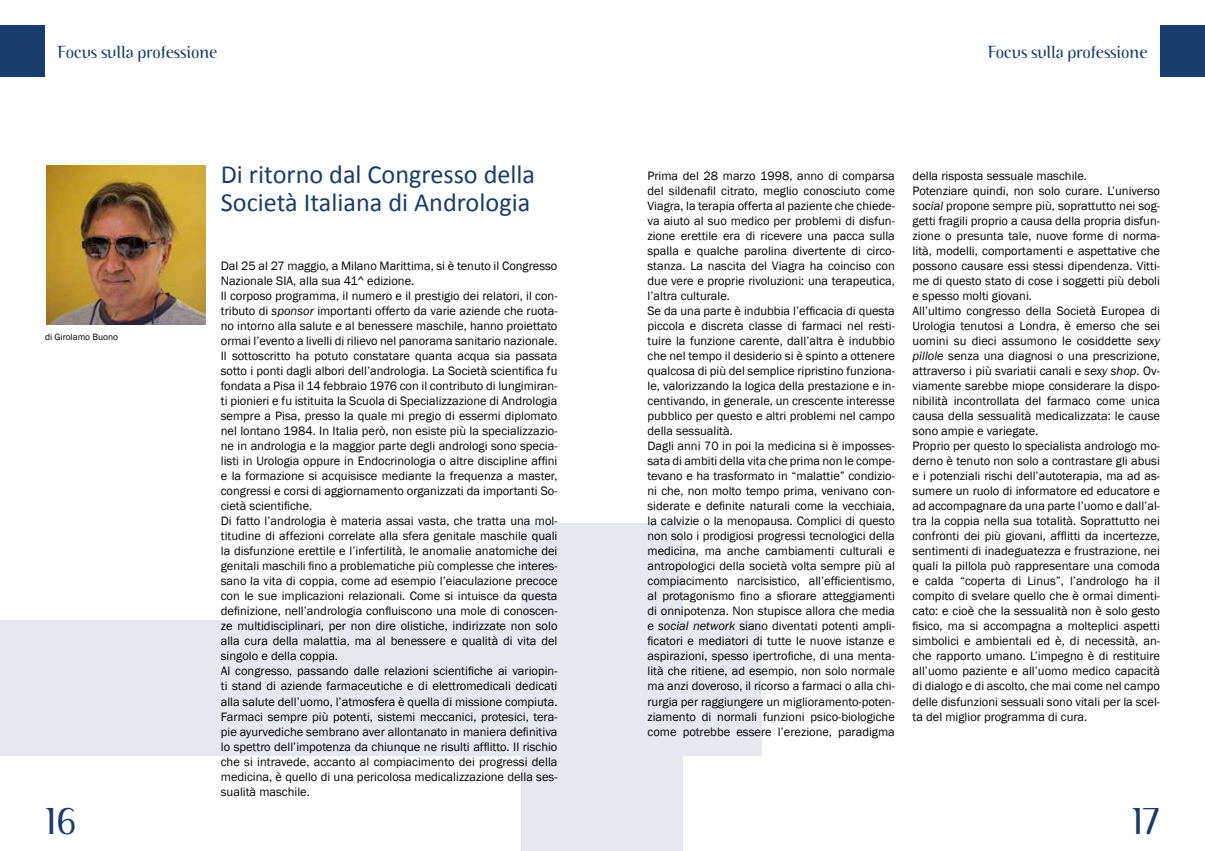
<style>
.page{position:relative;width:1205px;height:851px;background:#fff}
.page>*{position:absolute;margin:0;border:0;box-sizing:border-box;transform-origin:0 0}
.t1{font:300 37.5px "Binary ITC";color:#193c6c}
.t2{font:26.25px/27.5px "Calibri";color:#193c6c}
.t3{font:300 17.5px "Binary ITC";color:#193c6c}
.t4{font:12.5px/15px "Franklin Gothic";color:#000}
.t5{font:9.38px "Franklin Gothic";color:#000}
.s1{font-style:italic}
</style>
<div class="page">
<div style="left:602px;top:620px;width:160px;height:135px;background:#e7e7ef"></div>
<div style="left:1160px;top:25px;width:45px;height:52px;background:#193c6c"></div>
<div style="left:522px;top:523px;width:161px;height:327px;background:#e7e7ef"></div>
<div style="left:0;top:620px;width:602px;height:135px;background:#e7e7ef"></div>
<div style="left:0;top:25px;width:45px;height:52px;background:#193c6c"></div>
<img style="left:46px;top:165px;width:160px;height:159px">
<h3 class="t3" style="left:58px;top:42px;width:162px">Focus sulla professione</h3>
<h3 class="t3" style="left:987px;top:41px;width:162px">Focus sulla professione</h3>
<p class="t5" style="left:45px;top:331px;width:75px">di Girolamo Buono</p>
<h2 class="t2" style="left:221px;top:161px;width:316px">Di ritorno dal Congresso della<br>Società Italiana di Andrologia</h2>
<p class="t4" style="left:221px;top:259px;width:338px">Dal 25 al 27 maggio, a Milano Marittima, si è tenuto il Congresso Nazionale SIA, alla sua 41^ edizione.<br>Il corposo programma, il numero e il prestigio dei relatori, il con&shy;tributo di <span class="s1">sponsor</span> importanti offerto da varie aziende che ruota&shy;no intorno alla salute e al benessere maschile, hanno proiettato ormai l’evento a livelli di rilievo nel panorama sanitario nazionale.<br>Il sottoscritto ha potuto constatare quanta acqua sia passata sotto i ponti dagli albori dell’andrologia. La Società scientifica fu fondata a Pisa il 14 febbraio 1976 con il contributo di lungimiran&shy;ti pionieri e fu istituita la Scuola di Specializzazione di Andrologia sempre a Pisa, presso la quale mi pregio di essermi diplomato nel lontano 1984. In Italia però, non esiste più la specializzazio&shy;ne in andrologia e la maggior parte degli andrologi sono specia&shy;listi in Urologia oppure in Endocrinologia o altre discipline affini e la formazione si acquisisce mediante la frequenza a master, congressi e corsi di aggiornamento organizzati da importanti So&shy;cietà scientifiche.<br>Di fatto l’andrologia è materia assai vasta, che tratta una mol&shy;titudine di affezioni correlate alla sfera genitale maschile quali la disfunzione erettile e l’infertilità, le anomalie anatomiche dei genitali maschili fino a problematiche più complesse che interes&shy;sano la vita di coppia, come ad esempio l’eiaculazione precoce con le sue implicazioni relazionali. Come si intuisce da questa definizione, nell’andrologia confluiscono una mole di conoscen&shy;ze multidisciplinari, per non dire olistiche, indirizzate non solo alla cura della malattia, ma al benessere e qualità di vita del singolo e della coppia.<br>Al congresso, passando dalle relazioni scientifiche ai variopin&shy;ti stand di aziende farmaceutiche e di elettromedicali dedicati alla salute dell’uomo, l’atmosfera è quella di missione compiuta.<br>Farmaci sempre più potenti, sistemi meccanici, protesici, tera&shy;pie ayurvediche sembrano aver allontanato in maniera definitiva lo spettro dell’impotenza da chiunque ne risulti afflitto. Il rischio che si intravede, accanto al compiacimento dei progressi della medicina, è quello di una pericolosa medicalizzazione della ses&shy;sualità maschile.</p>
<p class="t4" style="left:647px;top:169px;width:249px">Prima del 28 marzo 1998, anno di comparsa del sildenafil citrato, meglio conosciuto come Viagra, la terapia offerta al paziente che chiede&shy;va aiuto al suo medico per problemi di disfun&shy;zione erettile era di ricevere una pacca sulla spalla e qualche parolina divertente di circo&shy;stanza. La nascita del Viagra ha coinciso con due vere e proprie rivoluzioni: una terapeutica, l’altra culturale.<br>Se da una parte è indubbia l’efficacia di questa piccola e discreta classe di farmaci nel resti&shy;tuire la funzione carente, dall’altra è indubbio che nel tempo il desiderio si è spinto a ottenere qualcosa di più del semplice ripristino funziona&shy;le, valorizzando la logica della prestazione e in&shy;centivando, in generale, un crescente interesse pubblico per questo e altri problemi nel campo della sessualità.<br>Dagli anni 70 in poi la medicina si è imposses&shy;sata di ambiti della vita che prima non le compe&shy;tevano e ha trasformato in “malattie” condizio&shy;ni che, non molto tempo prima, venivano con&shy;siderate e definite naturali come la vecchiaia, la calvizie o la menopausa. Complici di questo non solo i prodigiosi progressi tecnologici della medicina, ma anche cambiamenti culturali e antropologici della società volta sempre più al compiacimento narcisistico, all’efficientismo, al protagonismo fino a sfiorare atteggiamenti di onnipotenza. Non stupisce allora che media e <span class="s1">social network</span> siano diventati potenti ampli&shy;ficatori e mediatori di tutte le nuove istanze e aspirazioni, spesso ipertrofiche, di una menta&shy;lità che ritiene, ad esempio, non solo normale ma anzi doveroso, il ricorso a farmaci o alla chi&shy;rurgia per raggiungere un miglioramento-poten&shy;ziamento di normali funzioni psico-biologiche come potrebbe essere l’erezione, paradigma</p>
<p class="t4" style="left:912px;top:169px;width:249px">della risposta sessuale maschile.<br>Potenziare quindi, non solo curare. L’universo <span class="s1">social</span> propone sempre più, soprattutto nei sog&shy;getti fragili proprio a causa della propria disfun&shy;zione o presunta tale, nuove forme di norma&shy;lità, modelli, comportamenti e aspettative che possono causare essi stessi dipendenza. Vitti&shy;me di questo stato di cose i soggetti più deboli e spesso molti giovani.<br>All’ultimo congresso della Società Europea di Urologia tenutosi a Londra, è emerso che sei uomini su dieci assumono le cosiddette <span class="s1">sexy pillole</span> senza una diagnosi o una prescrizione, attraverso i più svariatii canali e <span class="s1">sexy shop</span>. Ov&shy;viamente sarebbe miope considerare la dispo&shy;nibilità incontrollata del farmaco come unica causa della sessualità medicalizzata: le cause sono ampie e variegate.<br>Proprio per questo lo specialista andrologo mo&shy;derno è tenuto non solo a contrastare gli abusi e i potenziali rischi dell’autoterapia, ma ad as&shy;sumere un ruolo di informatore ed educatore e ad accompagnare da una parte l’uomo e dall’al&shy;tra la coppia nella sua totalità. Soprattutto nei confronti dei più giovani, afflitti da incertezze, sentimenti di inadeguatezza e frustrazione, nei quali la pillola può rappresentare una comoda e calda “coperta di Linus”, l’andrologo ha il compito di svelare quello che è ormai dimenti&shy;cato: e cioè che la sessualità non è solo gesto fisico, ma si accompagna a molteplici aspetti simbolici e ambientali ed è, di necessità, an&shy;che rapporto umano. L’impegno è di restituire all’uomo paziente e all’uomo medico capacità di dialogo e di ascolto, che mai come nel campo delle disfunzioni sessuali sono vitali per la scel&shy;ta del miglior programma di cura.</p>
<h1 class="t1" style="left:45px;top:799px;width:33px">16</h1>
<h1 class="t1" style="left:1131px;top:799px;width:30px">17</h1>
</div>
